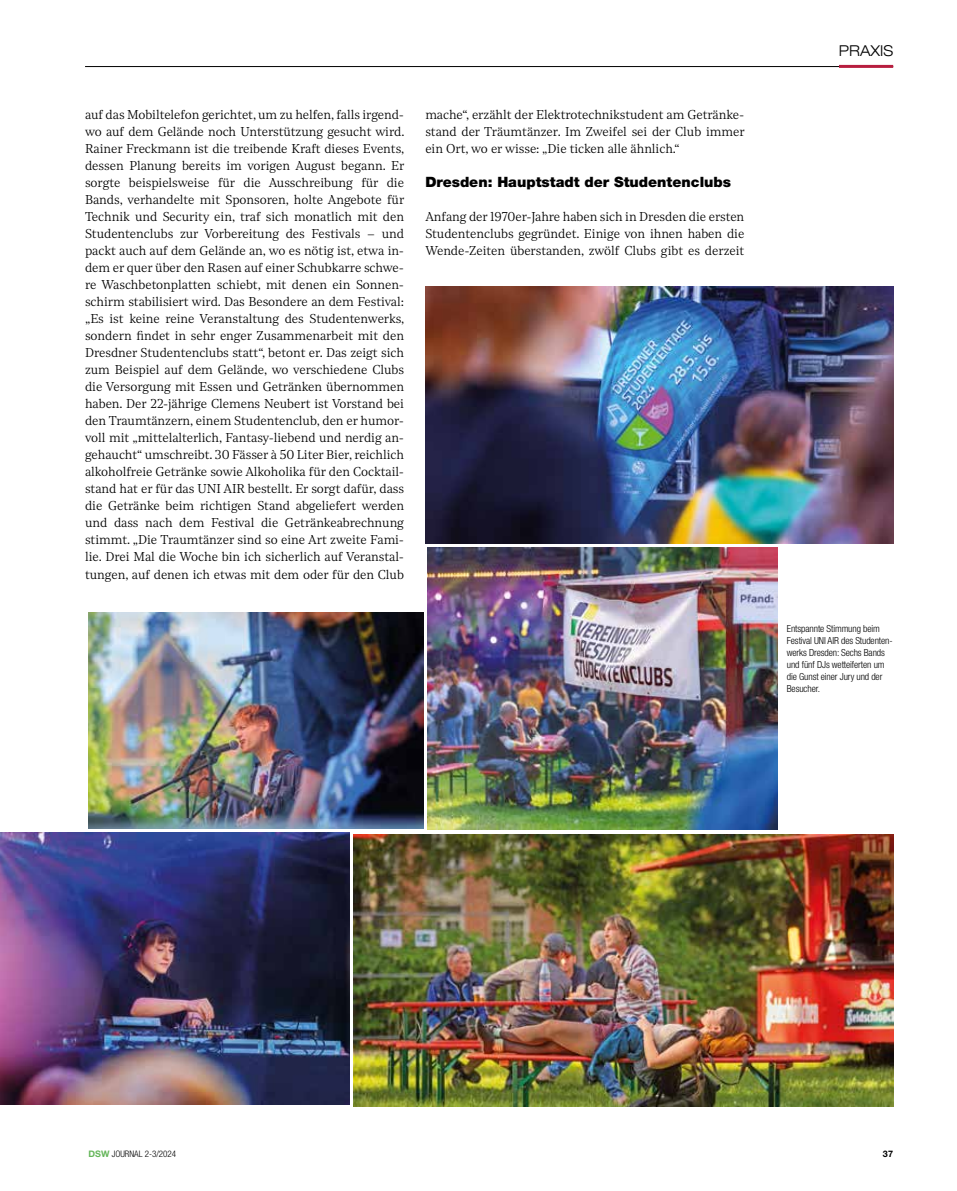
<style>
.page{position:relative;width:957px;height:1191px;background:#fff}
.page>*{position:absolute;margin:0;border:0;box-sizing:border-box;transform-origin:0 0}
.t1{font:300 expanded 15px "Helvetica Neue LT Std";color:#000}
.t2{font:900 14.25px "Helvetica Neue LT Std";color:#000}
.t3{font:300 12.75px/17px "Noe Text";letter-spacing:-.005em;color:#000;text-align:justify}
.t4{font:300 condensed 9.75px/12px "Helvetica Neue LT Std";letter-spacing:-.01em;color:#000}
.t5{font:300 condensed 9px "Helvetica Neue LT Std";color:#000}
.t6{font:700 9px "Helvetica Neue LT Std";color:#000}
.s1{font-weight:700;font-stretch:normal;color:#65b65a}
</style>
<div class="page">
<hr style="left:85px;top:66px;width:808px;height:1px;background:#000">
<hr style="left:839px;top:65px;width:54px;height:3px;background:#b71e3f">
<img style="left:88px;top:612px;width:335px;height:216px">
<img style="left:0;top:832px;width:349px;height:272px">
<img style="left:425px;top:286px;width:468px;height:257px">
<img style="left:428px;top:547px;width:349px;height:282px">
<img style="left:354px;top:834px;width:539px;height:272px">
<p class="t3" style="left:85px;top:105px;width:321px">auf das Mobiltelefon gerichtet, um zu helfen, falls irgend&shy;wo auf dem Gelände noch Unterstützung gesucht wird.<br>Rainer Freckmann ist die treibende Kraft dieses Events, dessen Planung bereits im vorigen August begann. Er sorgte beispielsweise für die Ausschreibung für die Bands, verhandelte mit Sponsoren, holte Angebote für Technik und Security ein, traf sich monatlich mit den Studentenclubs zur Vorbereitung des Festivals – und packt auch auf dem Gelände an, wo es nötig ist, etwa in&shy;dem er quer über den Rasen auf einer Schubkarre schwe&shy;re Waschbetonplatten schiebt, mit denen ein Sonnen&shy;schirm stabilisiert wird. Das Besondere an dem Festival: „Es ist keine reine Veranstaltung des Studentenwerks, sondern findet in sehr enger Zusammenarbeit mit den Dresdner Studentenclubs statt“, betont er. Das zeigt sich zum Beispiel auf dem Gelände, wo verschiedene Clubs die Versorgung mit Essen und Getränken übernommen haben. Der 22-jährige Clemens Neubert ist Vorstand bei den Traumtänzern, einem Studentenclub, den er humor&shy;voll mit „mittelalterlich, Fantasy-liebend und nerdig an&shy;gehaucht“ umschreibt. 30 Fässer à 50 Liter Bier, reichlich alkoholfreie Getränke sowie Alkoholika für den Cocktail&shy;stand hat er für das UNI AIR bestellt. Er sorgt dafür, dass die Getränke beim richtigen Stand abgeliefert werden und dass nach dem Festival die Getränkeabrechnung stimmt. „Die Traumtänzer sind so eine Art zweite Fami&shy;lie. Drei Mal die Woche bin ich sicherlich auf Veranstal&shy;tungen, auf denen ich etwas mit dem oder für den Club</p>
<p class="t3" style="left:425px;top:105px;width:321px">mache“, erzählt der Elektrotechnikstudent am Getränke&shy;stand der Träumtänzer. Im Zweifel sei der Club immer ein Ort, wo er wisse: „Die ticken alle ähnlich.“</p>
<p class="t2" style="left:425px;top:174px;width:307px">Dresden: Hauptstadt der Studentenclubs</p>
<p class="t3" style="left:425px;top:207px;width:320px">Anfang der 1970er-Jahre haben sich in Dresden die ersten Studentenclubs gegründet. Einige von ihnen haben die Wende-Zeiten überstanden, zwölf Clubs gibt es derzeit</p>
<p class="t1" style="left:839px;top:42px;width:56px">PRAXIS</p>
<p class="t4" style="left:787px;top:622px;width:107px">Entspannte Stimmung beim<br>Festival UNI AIR des Studenten&shy;werks Dresden: Sechs Bands und fünf DJs wetteiferten um die Gunst einer Jury und der<br>Besucher.</p>
<p class="t5" style="left:89px;top:1148px;width:89px"><span class="s1">DSW</span> JOURNAL 2-3/2024</p>
<p class="t6" style="left:883px;top:1148px;width:12px">37</p>
</div>
